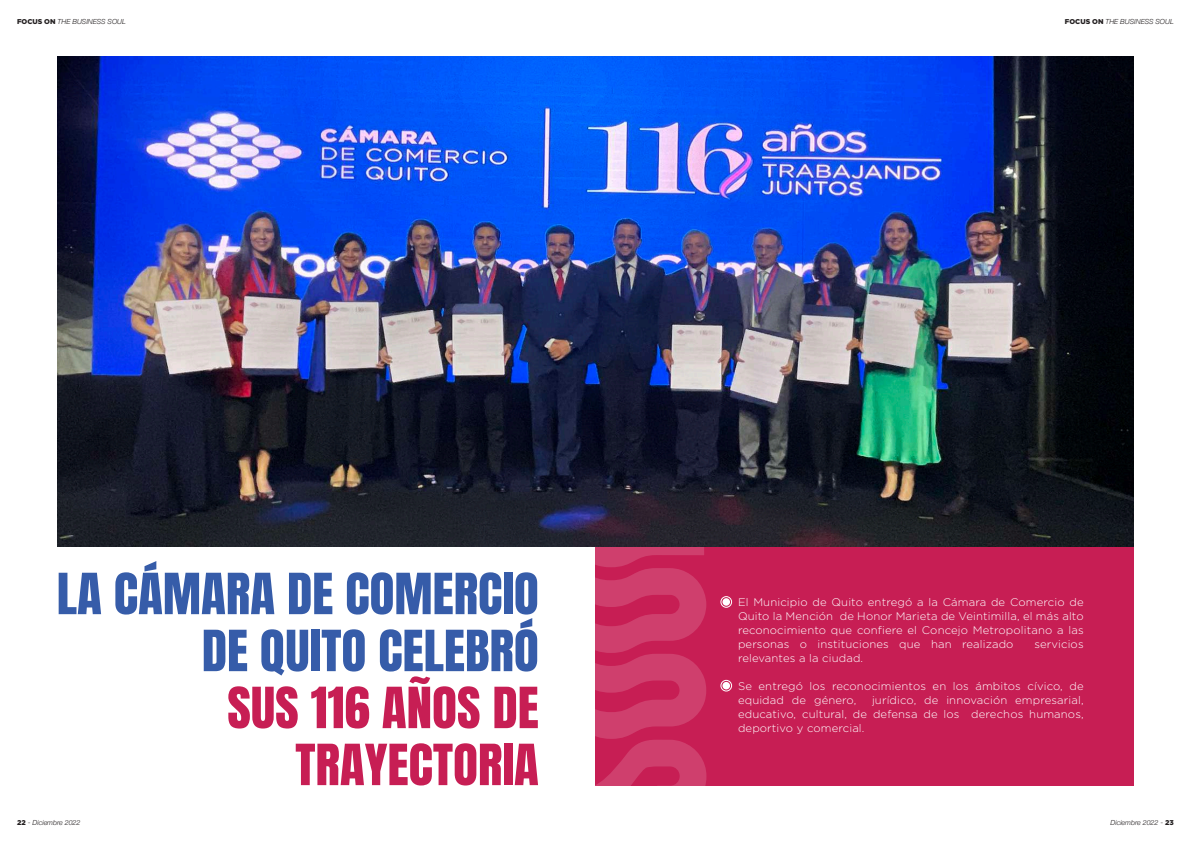
<style>
.page{position:relative;width:1191px;height:842px;background:#fff}
.page>*{position:absolute;margin:0;border:0;box-sizing:border-box;transform-origin:0 0}
.t1{font:48.2px/57px "Anton";color:#365ca9;text-align:right;scale:1.06 1}
.t2{font:48.2px/57px "Anton";color:#c71e54;text-align:right;scale:1.06 1}
.t3{font:300 11px/14px "Gotham";letter-spacing:.01em;color:#fff;text-align:justify}
.t4{font:italic 300 7px "Helvetica Neue";color:#231f20}
.s1{font-family:"Gotham";font-weight:900;font-style:normal}
.s2{font-family:"Gotham";font-style:normal}
</style>
<div class="page">
<div style="left:595px;top:546px;width:539px;height:239px;background:#c71e54"></div>
<svg style="left:595px;top:546px;width:111px;height:239px"></svg>
<div style="left:722px;top:598px;width:8px;height:8px;background:#fff;border-radius:50%"></div>
<div style="left:720px;top:596px;width:12px;height:12px;border:1px solid #fff;border-radius:50%"></div>
<div style="left:722px;top:682px;width:8px;height:7px;background:#fff;border-radius:50%"></div>
<div style="left:720px;top:680px;width:12px;height:11px;border:1px solid #fff;border-radius:50%"></div>
<img style="left:57px;top:57px;width:1077px;height:489px">
<p class="t4" style="left:17px;top:16px;width:110px"><span class="s1">FOCUS ON</span> THE BUSINESS SOUL</p>
<p class="t4" style="left:1065px;top:16px;width:110px"><span class="s1">FOCUS ON</span> THE BUSINESS SOUL</p>
<h1 class="t1" style="left:57px;top:569px;width:456px">LA CÁMARA DE COMERCIO<br>DE QUITO CELEBRÓ</h1>
<h1 class="t2" style="left:227px;top:683px;width:295px">SUS 116 AÑOS DE<br>TRAYECTORIA</h1>
<p class="t4" style="left:17px;top:817px;width:65px"><span class="s1">22</span> <span class="s2">-</span> Diciembre 2022</p>
<p class="t4" style="left:1110px;top:817px;width:65px">Diciembre 2022 <span class="s2">-</span> <span class="s1">23</span></p>
<p class="t3" style="left:738px;top:595px;width:347px">El Municipio de Quito entregó a la Cámara de Comercio de Quito la Mención de Honor Marieta de Veintimilla, el más alto reconocimiento que confiere el Concejo Metropolitano a las personas o instituciones que han realizado</p>
<p class="t3" style="left:1034px;top:637px;width:51px">servicios</p>
<p class="t3" style="left:738px;top:651px;width:127px">relevantes a la ciudad.</p>
<p class="t3" style="left:738px;top:679px;width:347px">Se entregó los reconocimientos en los ámbitos cívico, de equidad de género,</p>
<p class="t3" style="left:738px;top:693px;width:347px;text-indent:134px">jurídico, de innovación empresarial, educativo, cultural, de defensa de los derechos humanos, deportivo y comercial.</p>
</div>
